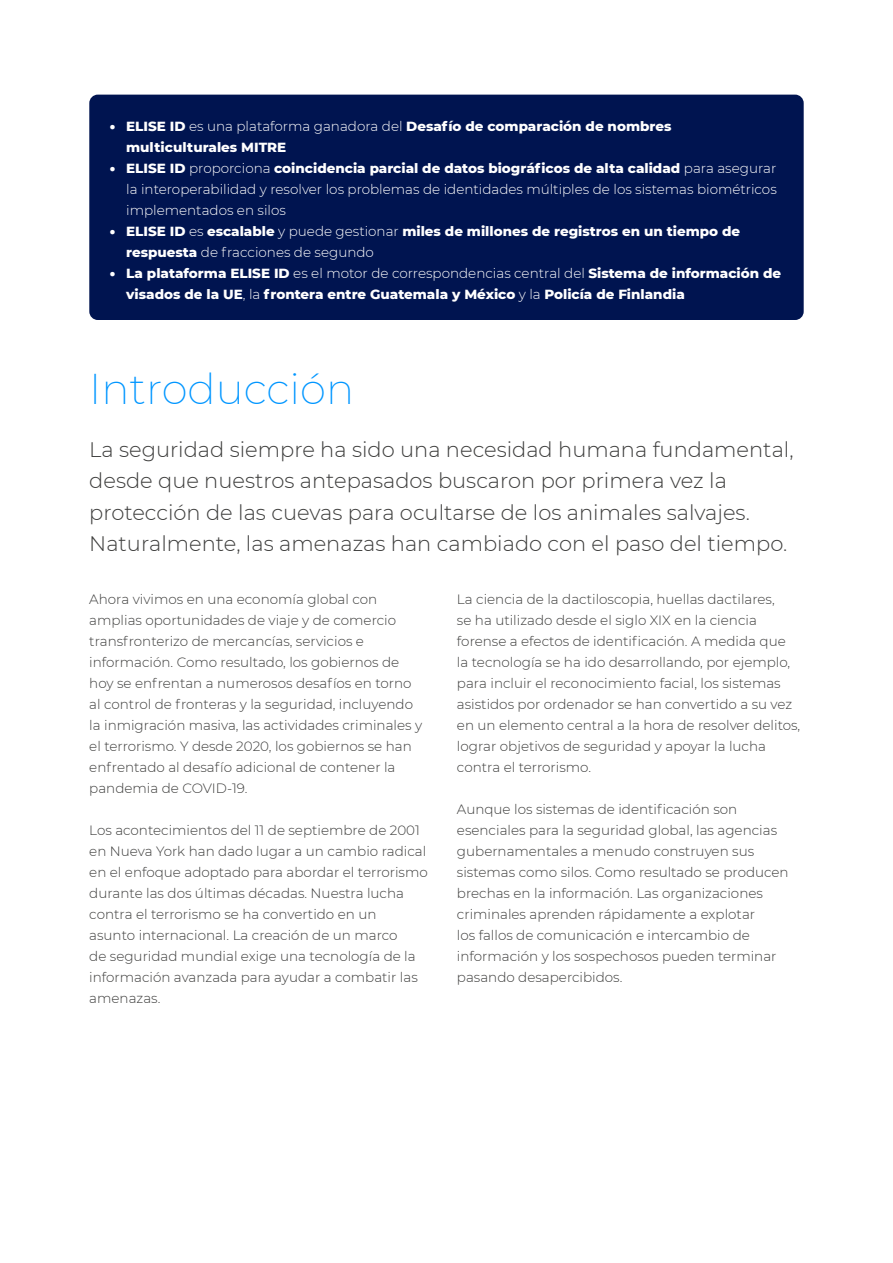
<style>
.page{position:relative;width:893px;height:1263px;background:#fff}
.page>*{position:absolute;margin:0;border:0;box-sizing:border-box;transform-origin:0 0}
.t1{font:200 42px "Montserrat";color:#0096ff}
.t2{font:300 21px/31.5px "Montserrat";color:#3c3c3b}
.t3{font:300 13.5px/21px "Montserrat";color:#3c3c3b}
.t4{font:800 13.5px/21px "Montserrat";color:#fff}
.t5{font:300 13.5px/21px "Montserrat";color:#fff;text-align:justify}
.s1{font-weight:900}
.s2{font-weight:300}
.s3{font-weight:800}
</style>
<div class="page">
<div style="left:89px;top:95px;width:715px;height:225px;background:#001450;border-radius:9px"></div>
<p class="t4" style="left:126px;top:115px;width:547px;text-indent:-16px"><span class="s1">•</span> ELISE ID <span class="s2">es una plataforma ganadora del</span> Desafío de comparación de nombres multiculturales MITRE</p>
<p class="t5" style="left:126px;top:158px;width:652px;text-indent:-16px"><span class="s1">•</span> <span class="s3">ELISE ID</span> proporciona <span class="s3">coincidencia parcial de datos biográficos de alta calidad</span> para asegurar la interoperabilidad y resolver los problemas de identidades múltiples de los sistemas biométricos implementados en silos</p>
<p class="t4" style="left:126px;top:220px;width:615px;text-indent:-16px"><span class="s1">•</span> ELISE ID <span class="s2">es</span> escalable <span class="s2">y puede gestionar</span> miles de millones de registros en un tiempo de respuesta <span class="s2">de fracciones de segundo</span></p>
<p class="t4" style="left:126px;top:262px;width:657px;text-indent:-16px"><span class="s1">•</span> La plataforma ELISE ID <span class="s2">es el motor de correspondencias central del</span> Sistema de información de visados de la UE<span class="s2">, la</span> frontera entre Guatemala y México <span class="s2">y la</span> Policía de Finlandia</p>
<h1 class="t1" style="left:89px;top:361px;width:266px">Introducción</h1>
<p class="t2" style="left:89px;top:433px;width:706px">La seguridad siempre ha sido una necesidad humana fundamental, desde que nuestros antepasados buscaron por primera vez la protección de las cuevas para ocultarse de los animales salvajes.<br>Naturalmente, las amenazas han cambiado con el paso del tiempo.</p>
<p class="t3" style="left:89px;top:588px;width:334px">Ahora vivimos en una economía global con amplias oportunidades de viaje y de comercio transfronterizo de mercancías, servicios e información. Como resultado, los gobiernos de hoy se enfrentan a numerosos desafíos en torno al control de fronteras y la seguridad, incluyendo la inmigración masiva, las actividades criminales y el terrorismo. Y desde 2020, los gobiernos se han enfrentado al desafío adicional de contener la pandemia de COVID-19.</p>
<p class="t3" style="left:89px;top:819px;width:340px">Los acontecimientos del 11 de septiembre de 2001 en Nueva York han dado lugar a un cambio radical en el enfoque adoptado para abordar el terrorismo durante las dos últimas décadas. Nuestra lucha contra el terrorismo se ha convertido en un<br>asunto internacional. La creación de un marco<br>de seguridad mundial exige una tecnología de la información avanzada para ayudar a combatir las amenazas.</p>
<p class="t3" style="left:457px;top:588px;width:345px">La ciencia de la dactiloscopia, huellas dactilares,<br>se ha utilizado desde el siglo XIX en la ciencia forense a efectos de identificación. A medida que la tecnología se ha ido desarrollando, por ejemplo, para incluir el reconocimiento facial, los sistemas asistidos por ordenador se han convertido a su vez en un elemento central a la hora de resolver delitos, lograr objetivos de seguridad y apoyar la lucha contra el terrorismo.</p>
<p class="t3" style="left:457px;top:798px;width:333px">Aunque los sistemas de identificación son esenciales para la seguridad global, las agencias gubernamentales a menudo construyen sus sistemas como silos. Como resultado se producen brechas en la información. Las organizaciones criminales aprenden rápidamente a explotar<br>los fallos de comunicación e intercambio de información y los sospechosos pueden terminar pasando desapercibidos.</p>
</div>
